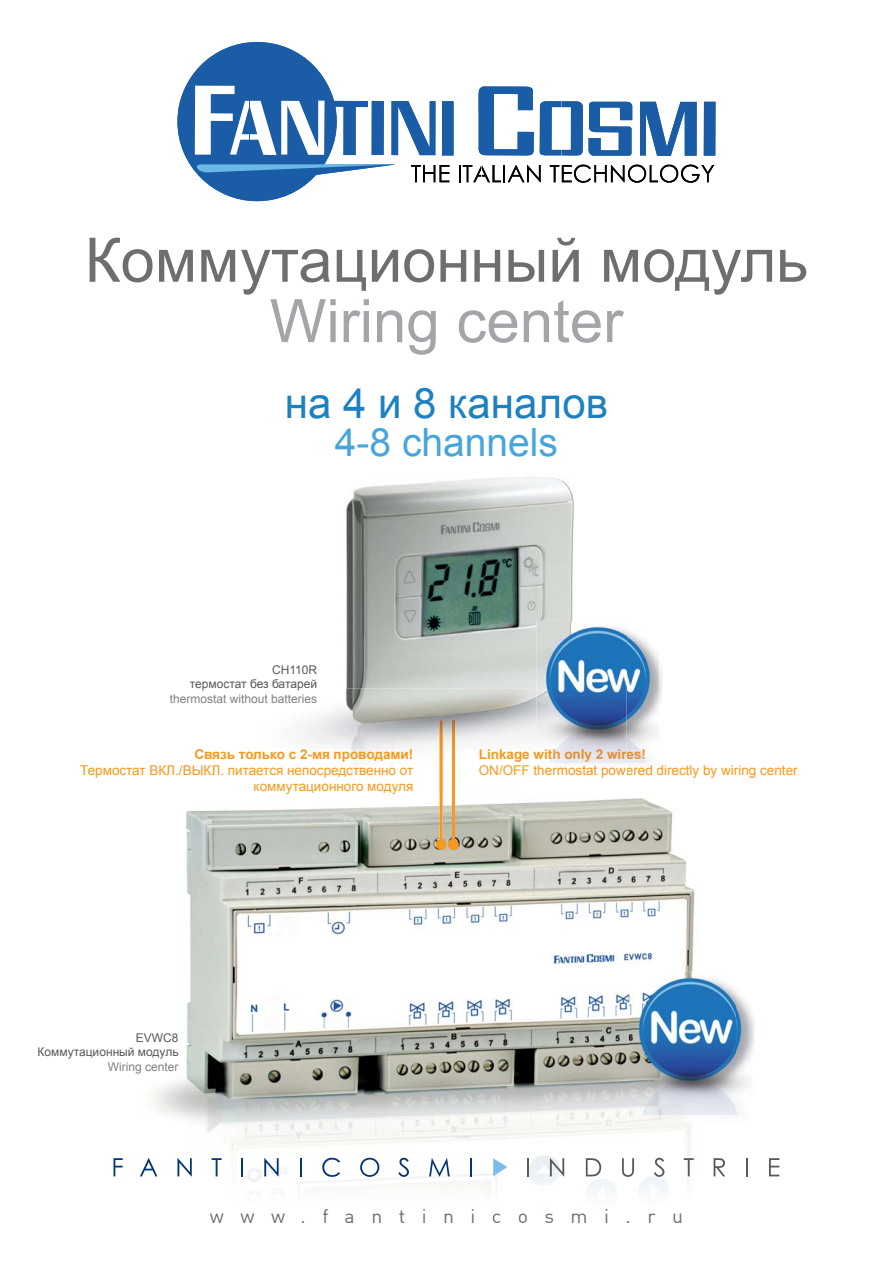
<style>
.page{position:relative;width:893px;height:1263px;background:#fff}
.page>*{position:absolute;margin:0;border:0;box-sizing:border-box;transform-origin:0 0}
.t1{font:61.5px "Arial";color:#6d6e70}
.t2{font:60px "Arial";color:#a3a5a8}
.t3{font:42px "Arial";color:#1c81c1}
.t4{font:39px "Arial";color:#47a5dc}
.t5{font:19.5px "DIN";letter-spacing:.85em;color:#6d6e70}
.t6{font:13.5px/16.2px "Arial";color:#f8981d;text-align:right}
.t7{font:700 13.5px "Arial";color:#f8981d}
.t8{font:12px/14.4px "Arial";color:#58595b;text-align:right}
.t9{font:12px "Arial";color:#808285}
.s1{font-weight:700}
.s2{font-weight:700;color:#e9922c}
.s3{font-weight:700;color:#e18d2e}
.s4{font-weight:700;color:#e28d2e}
.s5{font-weight:700;color:#e28f2e}
.s6{color:#f5961c}
.s7{color:#f4951c}
.s8{color:#f2941c}
</style>
<div class="page">
<img style="left:140px;top:688px;width:585px;height:507px">
<svg style="left:459px;top:165px;width:81px;height:17px"></svg>
<svg style="left:550px;top:165px;width:164px;height:18px"></svg>
<div style="left:442px;top:101px;width:11px;height:54px;background:#1b5ca6"></div>
<svg style="left:478px;top:86px;width:56px;height:69px"></svg>
<svg style="left:640px;top:102px;width:57px;height:54px"></svg>
<div style="left:704px;top:102px;width:11px;height:54px;background:#1b5ca6"></div>
<svg style="left:540px;top:101px;width:92px;height:55px"></svg>
<svg style="left:177px;top:42px;width:272px;height:159px"></svg>
<svg style="left:114px;top:1158px;width:9px;height:18px"></svg>
<svg style="left:140px;top:1158px;width:17px;height:18px"></svg>
<svg style="left:177px;top:1158px;width:15px;height:18px"></svg>
<svg style="left:212px;top:1158px;width:10px;height:18px"></svg>
<svg style="left:241px;top:1158px;width:2px;height:18px"></svg>
<svg style="left:264px;top:1158px;width:15px;height:18px"></svg>
<svg style="left:300px;top:1158px;width:2px;height:18px"></svg>
<svg style="left:322px;top:1158px;width:18px;height:19px"></svg>
<svg style="left:360px;top:1158px;width:19px;height:19px"></svg>
<svg style="left:398px;top:1158px;width:11px;height:19px"></svg>
<svg style="left:429px;top:1158px;width:21px;height:18px"></svg>
<svg style="left:470px;top:1158px;width:2px;height:18px"></svg>
<svg style="left:527px;top:1158px;width:1px;height:18px"></svg>
<svg style="left:550px;top:1158px;width:14px;height:18px"></svg>
<svg style="left:586px;top:1158px;width:15px;height:18px"></svg>
<svg style="left:622px;top:1158px;width:12px;height:19px"></svg>
<svg style="left:654px;top:1158px;width:10px;height:19px"></svg>
<svg style="left:684px;top:1158px;width:10px;height:18px"></svg>
<svg style="left:713px;top:1158px;width:12px;height:18px"></svg>
<svg style="left:746px;top:1158px;width:2px;height:18px"></svg>
<svg style="left:769px;top:1158px;width:10px;height:18px"></svg>
<svg style="left:493px;top:1158px;width:14px;height:18px"></svg>
<hr style="left:440px;top:720px;width:3px;height:125px;background:#f8981d;border-radius:2px">
<hr style="left:452px;top:720px;width:3px;height:125px;background:#f8981d;border-radius:2px">
<img style="left:258px;top:477px;width:368px;height:316px">
<img style="left:440px;top:720px;width:3px;height:73px">
<img style="left:452px;top:720px;width:3px;height:73px">
<img style="left:273px;top:665px;width:44px;height:9px">
<img style="left:258px;top:679px;width:58px;height:12px">
<img style="left:258px;top:694px;width:59px;height:9px">
<img style="left:480px;top:749px;width:56px;height:12px">
<img style="left:479px;top:765px;width:147px;height:13px">
<svg style="left:436px;top:839px;width:23px;height:11px"></svg>
<img style="left:735px;top:1013px;width:20px;height:102px">
<img style="left:629px;top:972px;width:106px;height:152px">
<img style="left:735px;top:991px;width:16px;height:123px">
<img style="left:629px;top:975px;width:106px;height:139px">
<img style="left:626px;top:688px;width:36px;height:85px">
<img style="left:537px;top:688px;width:89px;height:85px">
<img style="left:626px;top:628px;width:33px;height:135px">
<img style="left:536px;top:621px;width:90px;height:67px">
<img style="left:536px;top:688px;width:1px;height:75px">
<svg style="left:536px;top:749px;width:1px;height:12px"></svg>
<h1 class="t1" style="left:85px;top:226px;width:725px">Коммутационный модуль</h1>
<h2 class="t2" style="left:270px;top:288px;width:355px">Wiring center</h2>
<h3 class="t3" style="left:285px;top:380px;width:325px">на 4 и 8 каналов</h3>
<h3 class="t4" style="left:335px;top:421px;width:225px">4-8 channels</h3>
<p class="t8" style="left:272px;top:662px;width:47px">CH110R</p>
<p class="t8" style="left:190px;top:677px;width:129px">термостат без батарей</p>
<p class="t9" style="left:170px;top:692px;width:149px">thermostat without batteries</p>
<p class="t7" style="left:194px;top:746px;width:220px">Связь только с 2-мя проводами!</p>
<p class="t6" style="left:80px;top:762px;width:335px">Термостат ВКЛ./ВЫКЛ. питается непосредственно от коммутационного модуля</p>
<p class="t6" style="left:479px;top:746px;width:320px;text-align:left"><span class="s1">Linkage with</span> <span class="s2">o</span><span class="s3">nl</span><span class="s4">y 2 wire</span><span class="s5">s!<br></span>ON/OFF therm<span class="s6">os</span><span class="s7">ta</span><span class="s8">t</span> <span class="s6">powe</span><span class="s7">re</span><span class="s8">d</span> directly by wiring center</p>
<p class="t8" style="left:37px;top:1031px;width:143px">EVWC8<br>Коммутационный модуль</p>
<p class="t9" style="left:108px;top:1060px;width:72px">Wiring center</p>
<h3 class="t5" style="left:210px;top:1203px;width:474px">www.fantinicosmi.ru</h3>
</div>
